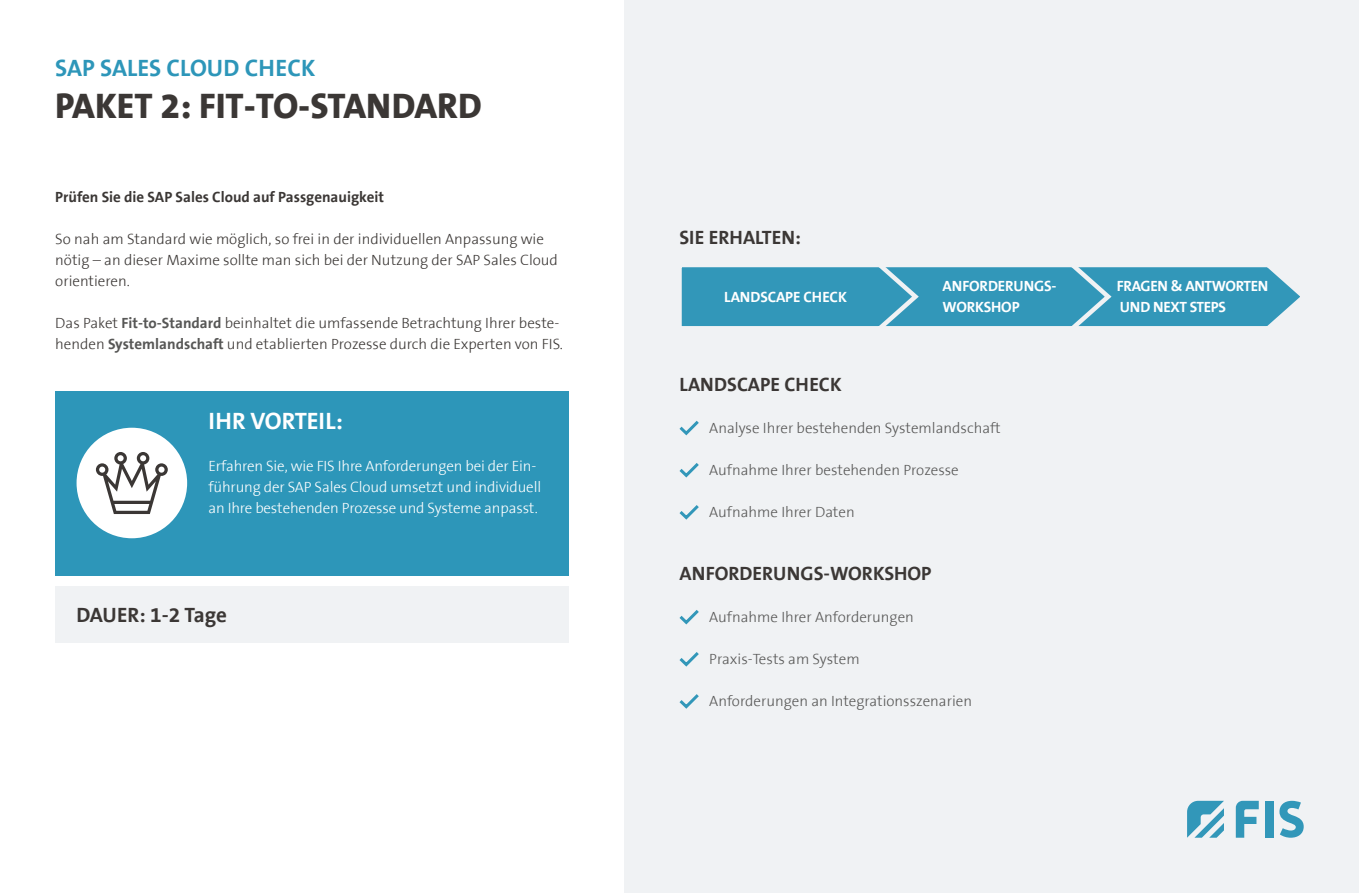
<style>
.page{position:relative;width:1359px;height:893px;background:#fff}
.page>*{position:absolute;margin:0;border:0;box-sizing:border-box;transform-origin:0 0}
.t1{font:800 36px "The Sans B8";color:#3b3735}
.t2{font:700 24px "The Sans B7";color:#2d96b9}
.t3{font:700 24px "The Sans B7";color:#fff}
.t4{font:700 21px "The Sans B7";letter-spacing:-.005em;color:#3b3735}
.t5{font:700 19.5px "The Sans B7";color:#3b3735}
.t6{font:300 15px/21px "The Sans B3";color:#3b3735}
.t7{font:300 15px "The Sans B3";color:#575756}
.t8{font:300 15px/21px "The Sans B3";letter-spacing:-.01em;color:#fff}
.t9{font:700 15px/21px "The Sans B7";letter-spacing:-.01em;color:#fff}
.t10{font:700 15px "The Sans B7";color:#3b3735}
.s1{font-family:"The Sans B7";font-weight:700;color:#575756}
</style>
<div class="page">
<div style="left:624px;top:0;width:735px;height:893px;background:#f0f2f4"></div>
<div style="left:55px;top:587px;width:514px;height:56px;background:#f0f2f4"></div>
<div style="left:55px;top:391px;width:514px;height:185px;background:#2d96b9"></div>
<div style="left:77px;top:428px;width:110px;height:110px;background:#fff;border-radius:50%"></div>
<svg style="left:96px;top:452px;width:72px;height:62px"></svg>
<svg style="left:681px;top:267px;width:619px;height:59px;background:#3c9bbc"></svg>
<svg style="left:679px;top:420px;width:20px;height:16px"></svg>
<svg style="left:679px;top:505px;width:20px;height:15px"></svg>
<svg style="left:679px;top:652px;width:20px;height:15px"></svg>
<svg style="left:679px;top:463px;width:20px;height:15px"></svg>
<svg style="left:679px;top:610px;width:20px;height:15px"></svg>
<svg style="left:679px;top:694px;width:20px;height:15px"></svg>
<svg style="left:1187px;top:801px;width:37px;height:37px"></svg>
<div style="left:1265px;top:801px;width:8px;height:37px;background:#3297b9"></div>
<svg style="left:1279px;top:801px;width:24px;height:37px"></svg>
<svg style="left:1235px;top:801px;width:23px;height:37px"></svg>
<h2 class="t2" style="left:55px;top:56px;width:262px">SAP SALES CLOUD CHECK</h2>
<h1 class="t1" style="left:55px;top:87px;width:428px">PAKET 2: FIT-TO-STANDARD</h1>
<p class="t10" style="left:55px;top:189px;width:330px">Prüfen Sie die SAP Sales Cloud auf Passgenauigkeit</p>
<p class="t6" style="left:55px;top:230px;width:504px">So nah am Standard wie möglich, so frei in der individuellen Anpassung wie nötig – an dieser Maxime sollte man sich bei der Nutzung der SAP Sales Cloud orientieren.</p>
<p class="t6" style="left:55px;top:314px;width:509px">Das Paket <span class="s1">Fit-to-Standard</span> beinhaltet die umfassende Betrachtung Ihrer beste&shy;henden <span class="s1">Systemlandschaft</span> und etablierten Prozesse durch die Experten von FIS.</p>
<h2 class="t3" style="left:208px;top:408px;width:136px">IHR VORTEIL:</h2>
<p class="t8" style="left:208px;top:456px;width:334px">Erfahren Sie, wie FIS Ihre Anforderungen bei der Ein&shy;führung der SAP Sales Cloud umsetzt und individuell an Ihre bestehenden Prozesse und Systeme anpasst.</p>
<h3 class="t4" style="left:77px;top:604px;width:152px">DAUER: 1-2 Tage</h3>
<h3 class="t5" style="left:679px;top:227px;width:123px">SIE ERHALTEN:</h3>
<p class="t9" style="left:724px;top:287px;width:124px">LANDSCAPE CHECK</p>
<p class="t9" style="left:942px;top:276px;width:115px">ANFORDERUNGS-<br>WORKSHOP</p>
<h3 class="t5" style="left:679px;top:374px;width:164px">LANDSCAPE CHECK</h3>
<p class="t7" style="left:709px;top:420px;width:293px">Analyse Ihrer bestehenden Systemlandschaft</p>
<p class="t7" style="left:709px;top:462px;width:251px">Aufnahme Ihrer bestehenden Prozesse</p>
<p class="t7" style="left:709px;top:504px;width:147px">Aufnahme Ihrer Daten</p>
<h3 class="t5" style="left:679px;top:563px;width:254px">ANFORDERUNGS-WORKSHOP</h3>
<p class="t7" style="left:709px;top:609px;width:206px">Aufnahme Ihrer Anforderungen</p>
<p class="t7" style="left:709px;top:651px;width:152px">Praxis-Tests am System</p>
<p class="t7" style="left:709px;top:693px;width:264px">Anforderungen an Integrationsszenarien</p>
<p class="t9" style="left:1116px;top:276px;width:153px">FRAGEN &amp; ANTWORTEN<br>UND NEXT STEPS</p>
</div>
